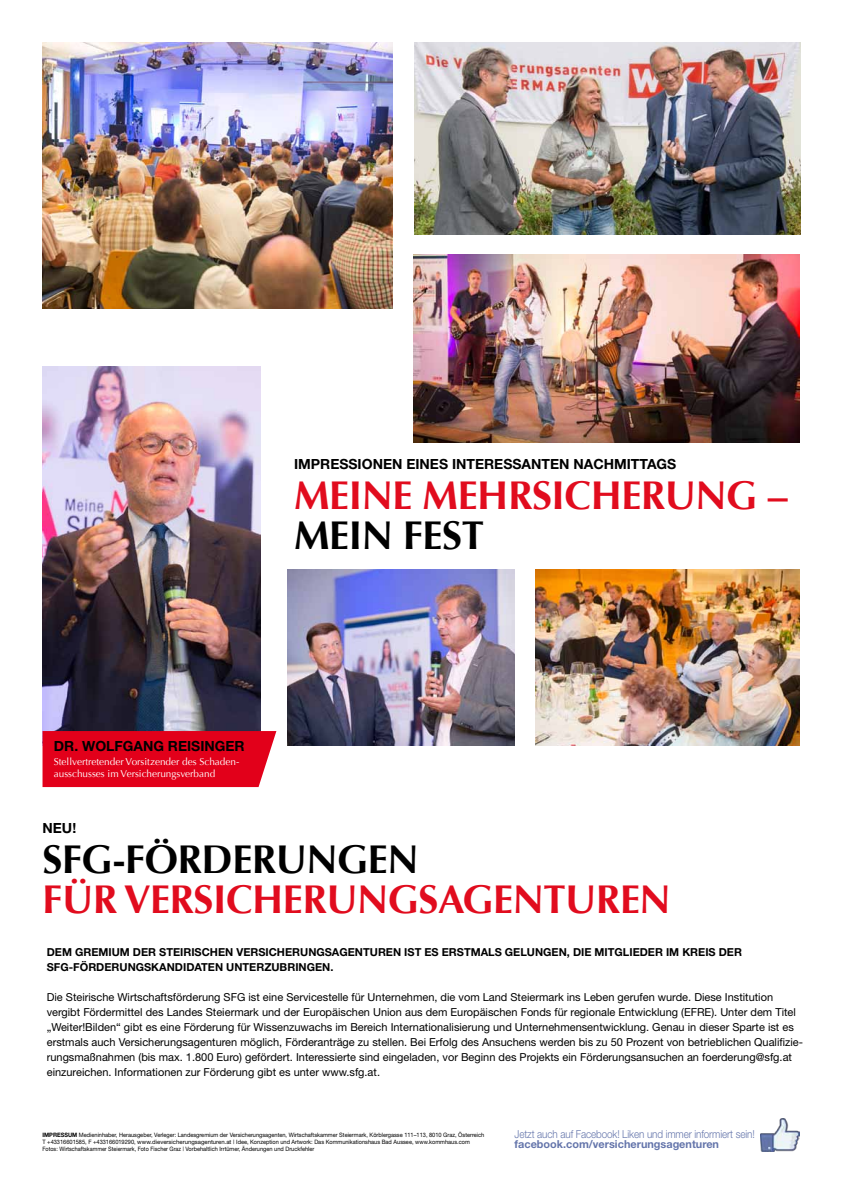
<style>
.page{position:relative;width:842px;height:1191px;background:#fff}
.page>*{position:absolute;margin:0;border:0;box-sizing:border-box;transform-origin:0 0}
.t1{font:700 40px "Optima";letter-spacing:-.01em;color:#e10c1e}
.t2{font:700 40px "Optima";letter-spacing:-.01em;color:#000}
.t3{font:700 14px "Helvetica Neue";color:#000}
.t4{font:11px/15px "Helvetica Neue";color:#000}
.t5{font:700 11px "Helvetica Neue";color:#000}
.t6{font:300 11px "Helvetica Neue";letter-spacing:-.01em;color:#6475ab;scale:.9 1}
.t7{font:700 11px "Helvetica Neue";color:#6475ab}
.t8{font:10px/12px "Optima";color:#fff}
.t9{font:6px/7px "Helvetica Neue";color:#000;scale:.94 1}
.s1{font-weight:700}
</style>
<div class="page">
<img style="left:288px;top:570px;width:226px;height:175px">
<img style="left:43px;top:43px;width:350px;height:266px">
<img style="left:414px;top:255px;width:385px;height:187px">
<img style="left:415px;top:43px;width:385px;height:191px">
<img style="left:43px;top:367px;width:217px;height:364px">
<div style="left:43px;top:731px;width:233px;height:56px;background:#e2001a"></div>
<img style="left:536px;top:570px;width:263px;height:175px">
<img style="left:761px;top:1118px;width:38px;height:33px">
<p class="t3" style="left:294px;top:455px;width:14px">IMPRESSI</p>
<p class="t3" style="left:362px;top:455px;width:124px">ONEN EINES INTERESS</p>
<p class="t3" style="left:521px;top:455px;width:155px">ANTEN NACHMITTAGS</p>
<h1 class="t1" style="left:294px;top:472px;width:495px">MEINE MEHRSICHERUNG –</h1>
<h1 class="t2" style="left:294px;top:512px;width:191px">MEIN FEST</h1>
<p class="t3" style="left:54px;top:737px;width:132px">DR. WOLFGANG REISI</p>
<p class="t3" style="left:204px;top:737px;width:31px">NGER</p>
<p class="t8" style="left:54px;top:756px;width:187px">Stellvertretender Vorsitzender des Schaden&shy;ausschusses im Versicherungsverband</p>
<p class="t3" style="left:43px;top:819px;width:11px">NEU</p>
<p class="t3" style="left:72px;top:819px;width:5px">!</p>
<h1 class="t2" style="left:43px;top:835px;width:378px">SFG-FÖRDERUNGEN</h1>
<h1 class="t1" style="left:43px;top:875px;width:630px">FÜR VERSICHERUNGSAGENTUREN</h1>
<p class="t5" style="left:47px;top:945px;width:37px">DEM GREMIUM</p>
<p class="t5" style="left:133px;top:945px;width:9px">DER</p>
<p class="t5" style="left:159px;top:945px;width:21px">STEIRIS</p>
<p class="t5" style="left:202px;top:945px;width:49px">CHEN VERSI</p>
<p class="t5" style="left:269px;top:945px;width:25px">CHERU</p>
<p class="t5" style="left:308px;top:945px;width:70px">NGSAGENTURE</p>
<p class="t5" style="left:393px;top:945px;width:57px">N IST ES ERS</p>
<p class="t5" style="left:464px;top:945px;width:116px">TMALS GELUNGEN, DIE</p>
<p class="t5" style="left:595px;top:945px;width:43px">MITGLIEDER</p>
<p class="t5" style="left:666px;top:945px;width:32px">IM KREIS</p>
<p class="t5" style="left:719px;top:945px;width:9px">DER</p>
<p class="t5" style="left:47px;top:960px;width:51px">SFG-FÖRDERU</p>
<p class="t5" style="left:128px;top:960px;width:207px">NGSKANDIDATEN UNTERZUBRI NGEN.</p>
<p class="t4" style="left:47px;top:989px;width:758px">Die Steirische Wirtschaftsförderung SFG ist eine Servicestelle für Unternehmen, die vom Land Steiermark ins Leben gerufen wurde. Diese Institution vergibt Fördermittel des Landes Steiermark und der Europäischen Union aus dem Europäischen Fonds für regionale Entwicklung (EFRE). Unter dem Titel „Weiter!Bilden“ gibt es eine Förderung für Wissenzuwachs im Bereich Internationalisierung und Unternehmensentwicklung. Genau in dieser Sparte ist es erstmals auch Versicherungsagenturen möglich, Förderanträge zu stellen. Bei Erfolg des Ansuchens werden bis zu 50 Prozent von betrieblichen Qualifizie&shy;rungsmaßnahmen (bis max. 1.800 Euro) gefördert. Interessierte sind eingeladen, vor Beginn des Projekts ein Förderungsansuchen an foerderung@sfg.at einzureichen. Informationen zur Förderung gibt es unter www.sfg.at.</p>
<p class="t9" style="left:43px;top:1131px;width:471px"><span class="s1">IMPRESSUM</span> Medieninhaber, Herausgeber, Verleger: Landesgremium der Versicherungsagenten, Wirtschaftskammer Steiermark, Körblergasse 111–113, 8010 Graz, Österreich<br>T +43316601585, F +433166019290, www.dieversicherungsagenturen.at | Idee, Konzeption und Artwork: Das Kommunikationshaus Bad Aussee, www.kommhaus.com<br>Fotos: Wirtschaftskammer Steiermark, Foto Fischer Graz | Vorbehaltlich Irrtümer, Änderungen und Druckfehler</p>
<p class="t6" style="left:514px;top:1127px;width:268px">Jetzt auch auf Facebook! Liken und immer informiert sein!</p>
<p class="t7" style="left:514px;top:1136px;width:206px">FACEBOOK.COM/VERSICHERUNGSAGENTUREN</p>
</div>
